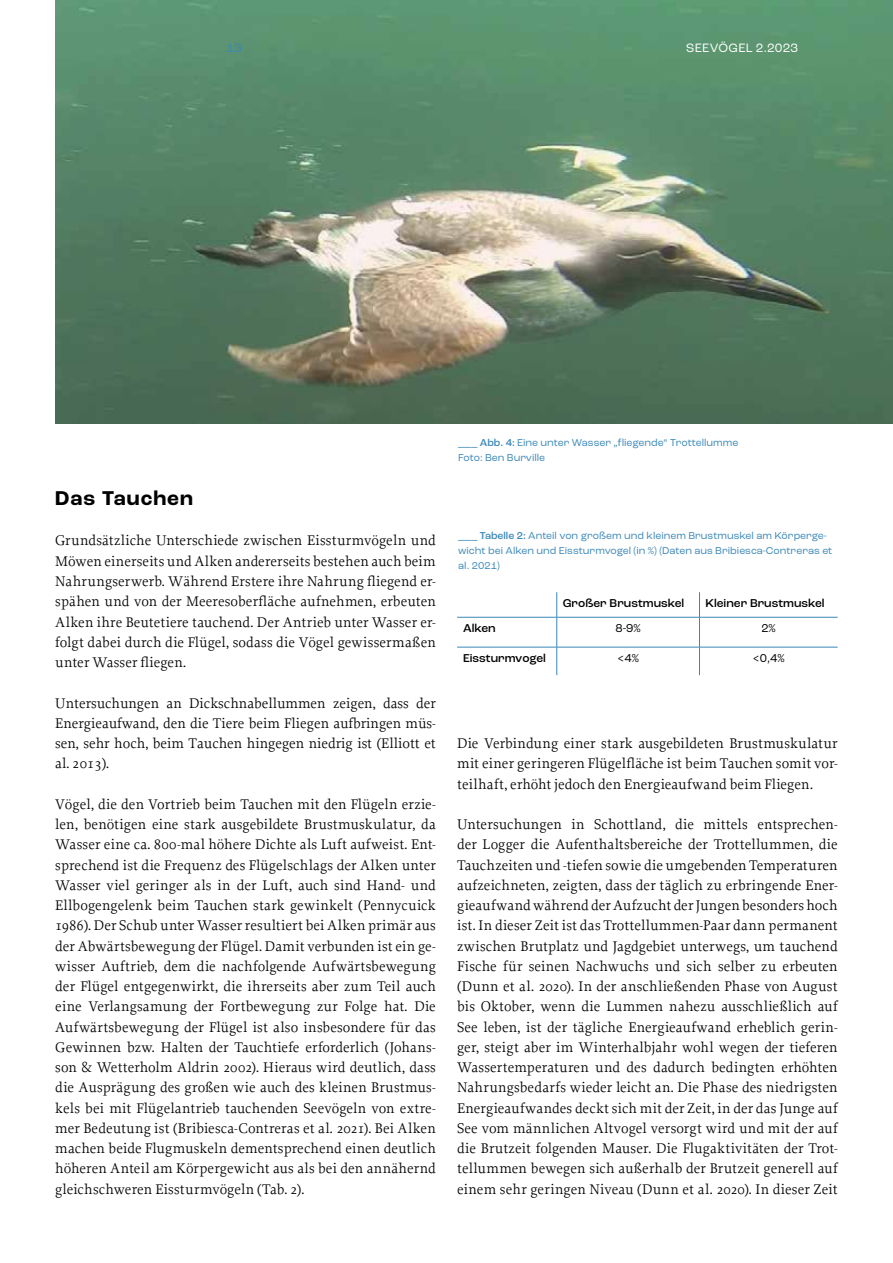
<style>
.page{position:relative;width:893px;height:1263px;background:#fff}
.page>*{position:absolute;margin:0;border:0;box-sizing:border-box;transform-origin:0 0}
.t1{font:700 21px "Roc Grotesk";letter-spacing:.05em;color:#000}
.t2{font:14.7px/20.2px "Proforma";letter-spacing:.01em;color:#000;text-align:justify}
.t3{font:12.75px "Roc Grotesk";letter-spacing:.02em;color:#fff}
.t4{font:12.75px "Roc Grotesk";color:#3b87b8}
.t5{font:500 12px "Roc Grotesk";color:#000}
.t6{font:12px "Roc Grotesk";color:#000}
.t7{font:10.5px/15px "Roc Grotesk";color:#3b87b8}
.s1{font-weight:500}
</style>
<div class="page">
<img style="left:55px;top:0;width:838px;height:424px">
<svg style="left:556px;top:592px;width:1px;height:25px"></svg>
<svg style="left:699px;top:592px;width:1px;height:25px"></svg>
<hr style="left:457px;top:617px;width:100px;height:1px;background:#3b87b8">
<hr style="left:557px;top:617px;width:142px;height:1px;background:#3b87b8">
<hr style="left:556px;top:617px;width:1px;height:30px;background:#3b87b8">
<hr style="left:699px;top:617px;width:139px;height:1px;background:#3b87b8">
<hr style="left:699px;top:617px;width:1px;height:30px;background:#3b87b8">
<hr style="left:457px;top:647px;width:100px;height:1px;background:#3b87b8">
<hr style="left:557px;top:647px;width:142px;height:1px;background:#3b87b8">
<svg style="left:556px;top:647px;width:1px;height:28px"></svg>
<hr style="left:699px;top:647px;width:139px;height:1px;background:#3b87b8">
<svg style="left:699px;top:647px;width:1px;height:28px"></svg>
<p class="t4" style="left:226px;top:40px;width:17px">13</p>
<p class="t3" style="left:686px;top:40px;width:114px">SEEVÖGEL 2.2023</p>
<h1 class="t1" style="left:55px;top:485px;width:139px">Das Tauchen</h1>
<p class="t2" style="left:55px;top:530px;width:382px">Grundsätzliche Unterschiede zwischen Eissturmvögeln und Möwen einerseits und Alken andererseits bestehen auch beim Nahrungserwerb. Während Erstere ihre Nahrung fliegend er&shy;spähen und von der Meeresoberfläche aufnehmen, erbeuten Alken ihre Beutetiere tauchend. Der Antrieb unter Wasser er&shy;folgt dabei durch die Flügel, sodass die Vögel gewissermaßen unter Wasser fliegen.</p>
<p class="t2" style="left:55px;top:692px;width:382px">Untersuchungen an Dickschnabellummen zeigen, dass der Energieaufwand, den die Tiere beim Fliegen aufbringen müs&shy;sen, sehr hoch, beim Tauchen hingegen niedrig ist (Elliott et al. 2013).</p>
<p class="t2" style="left:55px;top:794px;width:382px">Vögel, die den Vortrieb beim Tauchen mit den Flügeln erzie&shy;len, benötigen eine stark ausgebildete Brustmuskulatur, da Wasser eine ca. 800-mal höhere Dichte als Luft aufweist. Ent&shy;sprechend ist die Frequenz des Flügelschlags der Alken unter Wasser viel geringer als in der Luft, auch sind Hand- und Ellbogengelenk beim Tauchen stark gewinkelt (Pennycuick 1986). Der Schub unter Wasser resultiert bei Alken primär aus der Abwärtsbewegung der Flügel. Damit verbunden ist ein ge&shy;wisser Auftrieb, dem die nachfolgende Aufwärtsbewegung der Flügel entgegenwirkt, die ihrerseits aber zum Teil auch eine Verlangsamung der Fortbewegung zur Folge hat. Die Aufwärtsbewegung der Flügel ist also insbesondere für das Gewinnen bzw. Halten der Tauchtiefe erforderlich (Johans&shy;son &amp; Wetterholm Aldrin 2002). Hieraus wird deutlich, dass die Ausprägung des großen wie auch des kleinen Brustmus&shy;kels bei mit Flügelantrieb tauchenden Seevögeln von extre&shy;mer Bedeutung ist (Bribiesca-Contreras et al. 2021). Bei Alken machen beide Flugmuskeln dementsprechend einen deutlich höheren Anteil am Körpergewicht aus als bei den annähernd gleichschweren Eissturmvögeln (Tab. 2).</p>
<p class="t7" style="left:458px;top:435px;width:282px"><span class="s1">___ Abb. 4:</span> Eine unter Wasser „fliegende“ Trottellumme<br>Foto: Ben Burville</p>
<p class="t7" style="left:458px;top:528px;width:376px"><span class="s1">___ Tabelle 2:</span> Anteil von großem und kleinem Brustmuskel am Körperge&shy;wicht bei Alken und Eissturmvogel (in %) (Daten aus Bribiesca-Contreras et al. 2021)</p>
<p class="t5" style="left:563px;top:596px;width:123px">Großer Brustmuskel</p>
<p class="t5" style="left:705px;top:596px;width:121px">Kleiner Brustmuskel</p>
<p class="t5" style="left:463px;top:621px;width:34px">Alken</p>
<p class="t6" style="left:615px;top:621px;width:27px">8-9%</p>
<p class="t6" style="left:761px;top:621px;width:16px">2%</p>
<p class="t5" style="left:463px;top:651px;width:84px">Eissturmvogel</p>
<p class="t6" style="left:617px;top:651px;width:23px">&lt;4%</p>
<p class="t6" style="left:753px;top:651px;width:34px">&lt;0,4%</p>
<p class="t2" style="left:457px;top:733px;width:382px">Die Verbindung einer stark ausgebildeten Brustmuskulatur mit einer geringeren Flügelfläche ist beim Tauchen somit vor&shy;teilhaft, erhöht jedoch den Energieaufwand beim Fliegen.</p>
<p class="t2" style="left:457px;top:814px;width:382px">Untersuchungen in Schottland, die mittels entsprechen&shy;der Logger die Aufenthaltsbereiche der Trottellummen, die Tauchzeiten und -tiefen sowie die umgebenden Temperaturen aufzeichneten, zeigten, dass der täglich zu erbringende Ener&shy;gieaufwand während der Aufzucht der Jungen besonders hoch ist. In dieser Zeit ist das Trottellummen-Paar dann permanent zwischen Brutplatz und Jagdgebiet unterwegs, um tauchend Fische für seinen Nachwuchs und sich selber zu erbeuten (Dunn et al. 2020). In der anschließenden Phase von August bis Oktober, wenn die Lummen nahezu ausschließlich auf See leben, ist der tägliche Energieaufwand erheblich gerin&shy;ger, steigt aber im Winterhalbjahr wohl wegen der tieferen Wassertemperaturen und des dadurch bedingten erhöhten Nahrungsbedarfs wieder leicht an. Die Phase des niedrigsten Energieaufwandes deckt sich mit der Zeit, in der das Junge auf See vom männlichen Altvogel versorgt wird und mit der auf die Brutzeit folgenden Mauser. Die Flugaktivitäten der Trot&shy;tellummen bewegen sich außerhalb der Brutzeit generell auf einem sehr geringen Niveau (Dunn et al. 2020). In dieser Zeit</p>
</div>
